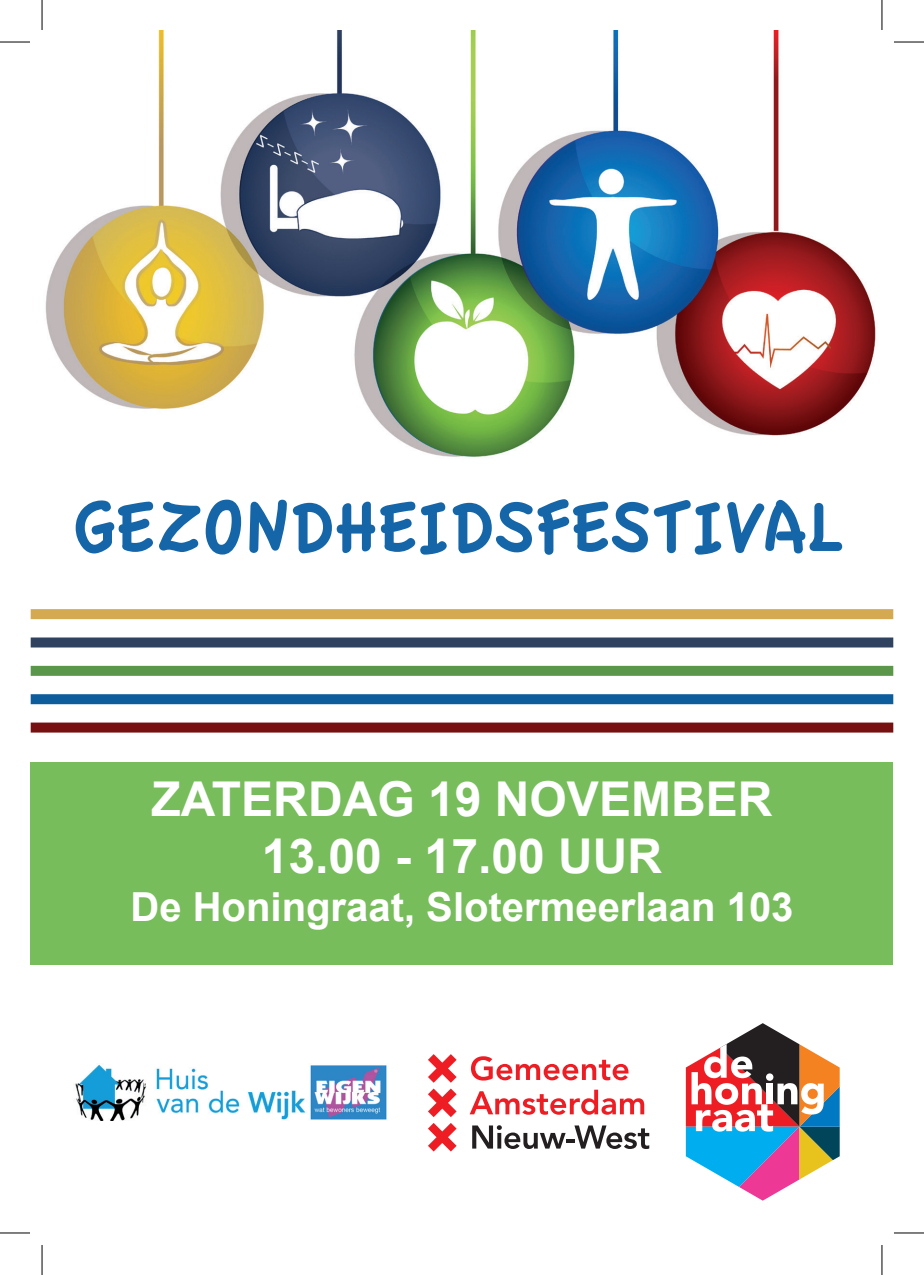
<style>
.page{position:relative;width:924px;height:1275px;background:#fff}
.page>*{position:absolute;margin:0;border:0;box-sizing:border-box;transform-origin:0 0}
.t1{font:78px "Apple Casual";color:#1566a8}
.t2{font:700 48px/57.6px "Arial";color:#fff;text-align:center}
.t3{font:700 40px "Arial";color:#fff}
</style>
<div class="page">
<div style="left:31px;top:762px;width:861px;height:203px;background:#77bd5b"></div>
<img style="left:45px;top:31px;width:831px;height:426px">
<div style="left:31px;top:609px;width:861px;height:10px;background:#d5a952"></div>
<div style="left:31px;top:637px;width:861px;height:10px;background:#2f425f"></div>
<div style="left:31px;top:666px;width:861px;height:10px;background:#5a974a"></div>
<div style="left:31px;top:694px;width:861px;height:10px;background:#0d5d9c"></div>
<div style="left:31px;top:722px;width:861px;height:10px;background:#761011"></div>
<img style="left:75px;top:1064px;width:312px;height:56px">
<svg style="left:685px;top:1023px;width:154px;height:177px"></svg>
<svg style="left:471px;top:1056px;width:157px;height:24px"></svg>
<svg style="left:469px;top:1089px;width:175px;height:25px"></svg>
<svg style="left:428px;top:1123px;width:28px;height:28px"></svg>
<svg style="left:428px;top:1054px;width:28px;height:28px"></svg>
<svg style="left:428px;top:1088px;width:28px;height:29px"></svg>
<svg style="left:472px;top:1125px;width:177px;height:24px"></svg>
<hr style="left:0;top:42px;width:30px;height:1px;background:#000">
<hr style="left:893px;top:42px;width:30px;height:1px;background:#000">
<hr style="left:0;top:1232px;width:30px;height:1px;background:#000">
<hr style="left:893px;top:1232px;width:30px;height:1px;background:#000">
<hr style="left:42px;top:0;width:1px;height:30px;background:#000">
<hr style="left:42px;top:1245px;width:1px;height:30px;background:#000">
<hr style="left:881px;top:0;width:1px;height:30px;background:#000">
<hr style="left:881px;top:1245px;width:1px;height:30px;background:#000">
<h1 class="t1" style="left:73px;top:485px;width:771px">GEZONDHEIDSFESTIVAL</h1>
<p class="t2" style="left:151px;top:771px;width:622px">ZATERDAG 19 NOVEMBER<br>13.00 - 17.00 UUR</p>
<p class="t3" style="left:130px;top:880px;width:664px">De Honingraat, Slotermeerlaan 103</p>
</div>
